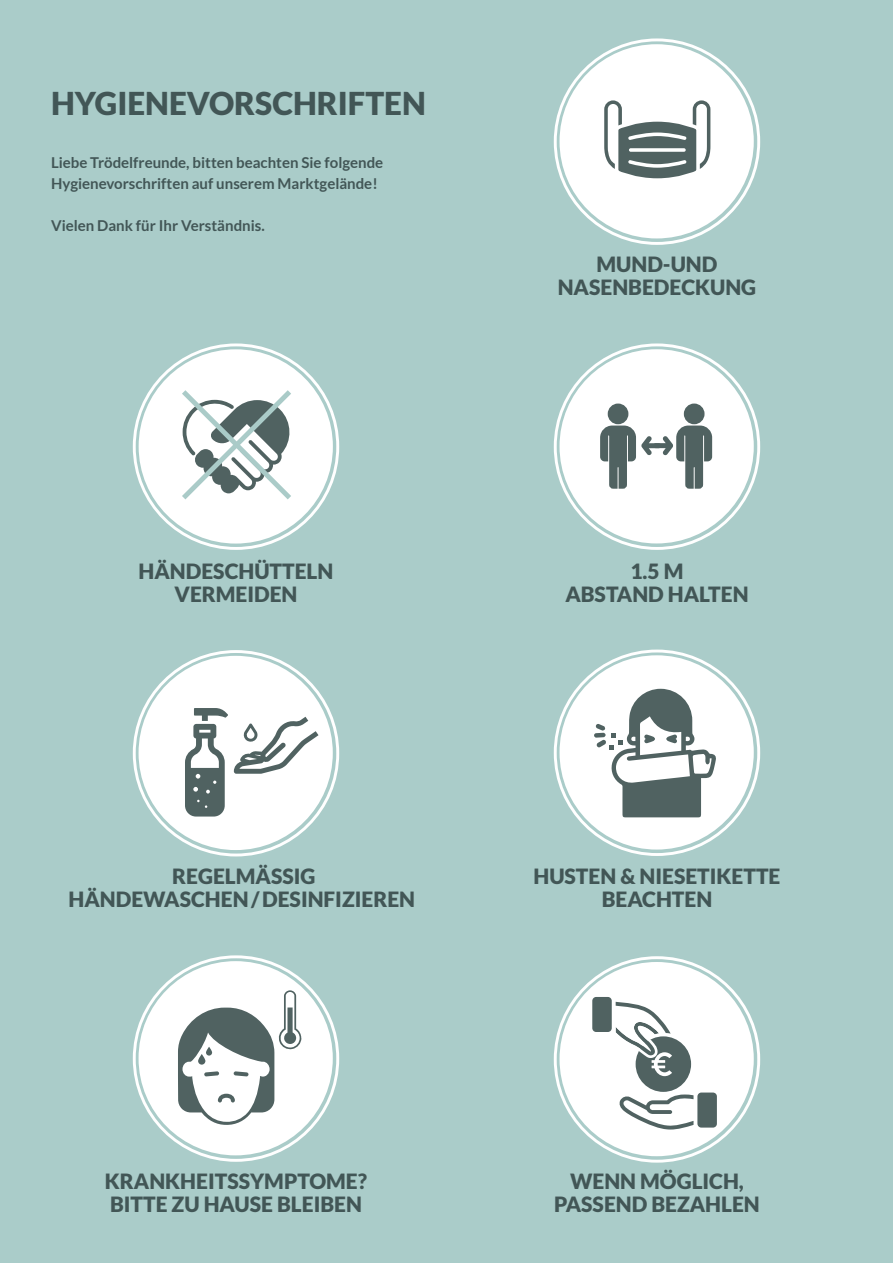
<style>
.page{position:relative;width:893px;height:1263px;background:#aaccc9}
.page>*{position:absolute;margin:0;border:0;box-sizing:border-box;transform-origin:0 0}
.t1{font:900 31.5px "Lato";color:#425656}
.t2{font:900 21px/22.5px "Lato";color:#425656;text-align:center}
.t3{font:700 15px/21px "Lato";color:#425656}
</style>
<div class="page">
<svg style="left:133px;top:343px;width:206px;height:207px"></svg>
<svg style="left:554px;top:343px;width:206px;height:207px"></svg>
<svg style="left:554px;top:38px;width:206px;height:207px"></svg>
<svg style="left:133px;top:650px;width:206px;height:206px"></svg>
<svg style="left:554px;top:649px;width:206px;height:207px"></svg>
<svg style="left:133px;top:955px;width:206px;height:207px"></svg>
<svg style="left:554px;top:956px;width:206px;height:207px"></svg>
<h1 class="t1" style="left:51px;top:85px;width:376px">HYGIENEVORSCHRIFTEN</h1>
<p class="t3" style="left:51px;top:151px;width:334px">Liebe Trödelfreunde, bitten beachten Sie folgende<br>Hygienevorschriften auf unserem Marktgelände!</p>
<p class="t3" style="left:51px;top:214px;width:215px">Vielen Dank für Ihr Verständnis.</p>
<p class="t2" style="left:558px;top:253px;width:200px">MUND-UND<br>NASENBEDECKUNG</p>
<p class="t2" style="left:139px;top:560px;width:196px">HÄNDESCHÜTTELN<br>VERMEIDEN</p>
<p class="t2" style="left:565px;top:560px;width:185px">1.5 M<br>ABSTAND HALTEN</p>
<p class="t2" style="left:69px;top:865px;width:348px">REGELMÄSSIG<br>HÄNDEWASCHEN/DESINFIZIEREN</p>
<p class="t2" style="left:533px;top:865px;width:249px">HUSTEN &amp; NIESETIKETTE<br>BEACHTEN</p>
<p class="t2" style="left:105px;top:1170px;width:264px;text-align:left">KRANKHEITSSYMPTOME?<br>BITTE ZU HAUSE BLEIBEN</p>
<p class="t2" style="left:554px;top:1170px;width:207px">WENN MÖGLICH,<br>PASSEND BEZAHLEN</p>
</div>
